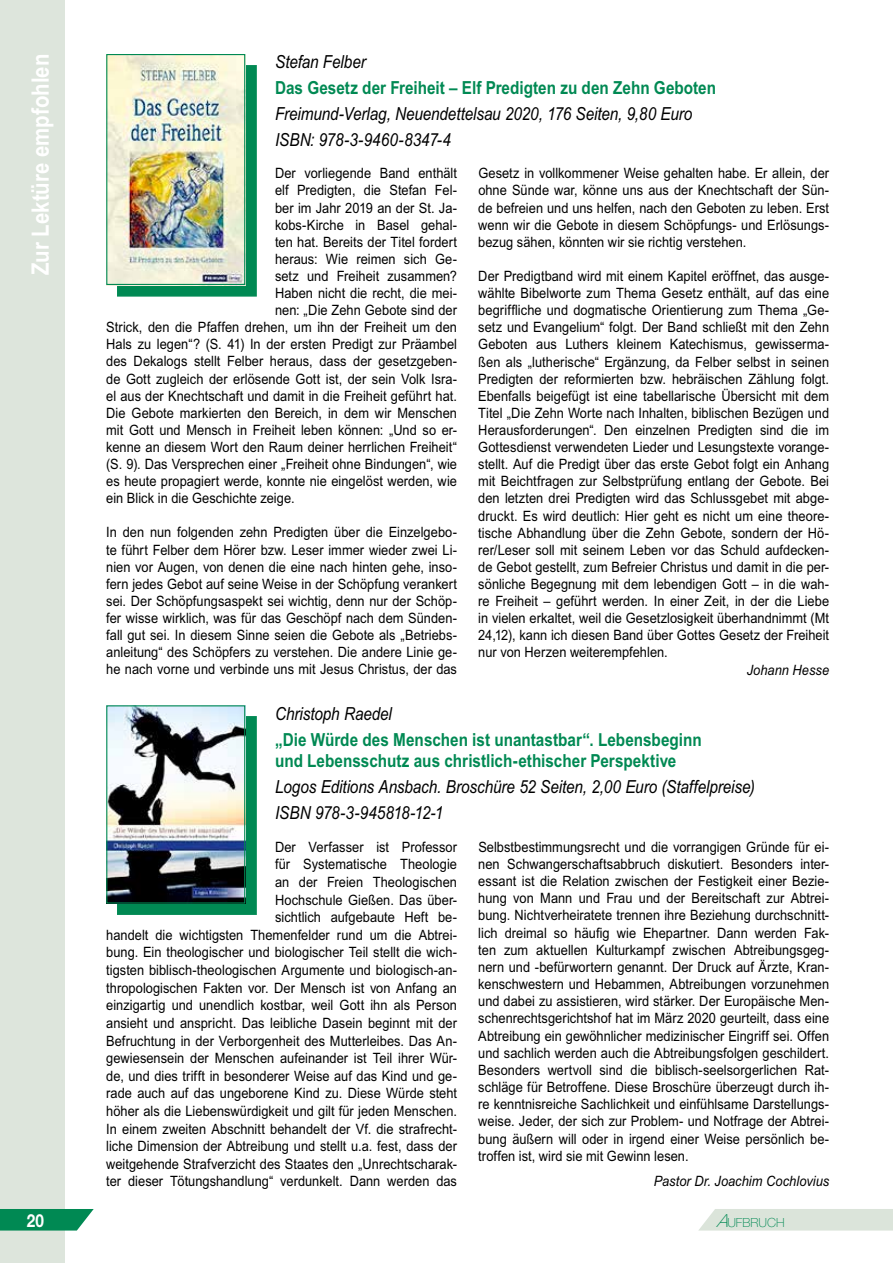
<style>
.page{position:relative;width:893px;height:1263px;background:#fff}
.page>*{position:absolute;margin:0;border:0;box-sizing:border-box;transform-origin:0 0}
.t1{font:700 24px "Arial";color:#fff;scale:.85 1}
.t2{font:italic 18px/25.8px "Arial";letter-spacing:-.01em;color:#000;scale:.85 1}
.t3{font:700 18px/21.6px "Arial";color:#008953;scale:.85 1}
.t4{font:700 18px "Helvetica Neue";color:#fff;scale:.85 1}
.t5{font:14.25px/17.1px "Arial";letter-spacing:.005em;color:#000;text-align:justify;scale:.9 1}
.t6{font:italic 14.25px "Arial";letter-spacing:.005em;color:#000;scale:.9 1}
.t7{font:100 12.6px "Helvetica Neue";color:#008953}
.s1{font-style:italic;font-size:18px}
</style>
<div class="page">
<div style="left:699px;top:1209px;width:194px;height:21px;background:#dbe4da"></div>
<div style="left:0;top:0;width:65px;height:1263px;background:#dde5dc"></div>
<svg style="left:0;top:1209px;width:94px;height:21px;background:#179362"></svg>
<div style="left:117px;top:65px;width:139px;height:231px;background:#008953"></div>
<img style="left:108px;top:56px;width:135px;height:227px">
<div style="left:106px;top:54px;width:139px;height:231px;border:1px solid #008953"></div>
<div style="left:117px;top:716px;width:139px;height:199px;background:#008953"></div>
<img style="left:108px;top:707px;width:135px;height:194px">
<div style="left:106px;top:705px;width:139px;height:198px;border:1px solid #008953"></div>
<h1 class="t1" style="left:27px;top:275px;width:262px;rotate:-90deg">Zur Lektüre empfohlen</h1>
<p class="t2" style="left:275px;top:49px;width:108px">Stefan Felber</p>
<p class="t3" style="left:275px;top:77px;width:520px">Das Gesetz der Freiheit – Elf Predigten zu den Zehn Geboten</p>
<p class="t2" style="left:275px;top:101px;width:492px">Freimund-Verlag, Neuendettelsau 2020, 176 Seiten, 9,80 Euro<br>ISBN: 978-3-9460-8347-4</p>
<p class="t5" style="left:478px;top:165px;width:391px">Gesetz in vollkommener Weise gehalten habe. Er allein, der ohne Sünde war, könne uns aus der Knechtschaft der Sün&shy;de befreien und uns helfen, nach den Geboten zu leben. Erst wenn wir die Gebote in diesem Schöpfungs- und Erlösungs&shy;bezug sähen, könnten wir sie richtig verstehen.</p>
<p class="t5" style="left:478px;top:267px;width:391px">Der Predigtband wird mit einem Kapitel eröffnet, das ausge&shy;wählte Bibelworte zum Thema Gesetz enthält, auf das eine begriffliche und dogmatische Orientierung zum Thema „Ge&shy;setz und Evangelium“ folgt. Der Band schließt mit den Zehn Geboten aus Luthers kleinem Katechismus, gewisserma&shy;ßen als „lutherische“ Ergänzung, da Felber selbst in seinen Predigten der reformierten bzw. hebräischen Zählung folgt.<br>Ebenfalls beigefügt ist eine tabellarische Übersicht mit dem Titel „Die Zehn Worte nach Inhalten, biblischen Bezügen und Herausforderungen“. Den einzelnen Predigten sind die im Gottesdienst verwendeten Lieder und Lesungstexte vorange&shy;stellt. Auf die Predigt über das erste Gebot folgt ein Anhang mit Beichtfragen zur Selbstprüfung entlang der Gebote. Bei den letzten drei Predigten wird das Schlussgebet mit abge&shy;druckt. Es wird deutlich: Hier geht es nicht um eine theore&shy;tische Abhandlung über die Zehn Gebote, sondern der Hö&shy;rer/Leser soll mit seinem Leben vor das Schuld aufdecken&shy;de Gebot gestellt, zum Befreier Christus und damit in die per&shy;sönliche Begegnung mit dem lebendigen Gott – in die wah&shy;re Freiheit – geführt werden. In einer Zeit, in der die Liebe in vielen erkaltet, weil die Gesetzlosigkeit überhandnimmt (Mt 24,12), kann ich diesen Band über Gottes Gesetz der Freiheit nur von Herzen weiterempfehlen.</p>
<p class="t6" style="left:747px;top:661px;width:93px">Johann Hesse</p>
<p class="t5" style="left:275px;top:165px;width:204px">Der vorliegende Band enthält</p>
<p class="t5" style="left:275px;top:182px;width:204px">elf Predigten, die Stefan Fel-</p>
<p class="t5" style="left:275px;top:199px;width:204px">ber im Jahr 2019 an der St. Ja-</p>
<p class="t5" style="left:275px;top:216px;width:204px">kobs-Kirche in Basel gehal-</p>
<p class="t5" style="left:275px;top:233px;width:204px">ten hat. Bereits der Titel fordert</p>
<p class="t5" style="left:275px;top:250px;width:204px">heraus: Wie reimen sich Ge-</p>
<p class="t5" style="left:275px;top:267px;width:204px">setz und Freiheit zusammen?</p>
<p class="t5" style="left:275px;top:284px;width:204px">Haben nicht die recht, die mei-</p>
<p class="t5" style="left:275px;top:302px;width:204px">nen: „Die Zehn Gebote sind der</p>
<p class="t5" style="left:106px;top:319px;width:391px">Strick, den die Pfaffen drehen, um ihn der Freiheit um den</p>
<p class="t5" style="left:106px;top:336px;width:391px">Hals zu legen“? (S. 41) In der ersten Predigt zur Präambel</p>
<p class="t5" style="left:106px;top:353px;width:391px">des Dekalogs stellt Felber heraus, dass der gesetzgeben-</p>
<p class="t5" style="left:106px;top:370px;width:391px">de Gott zugleich der erlösende Gott ist, der sein Volk Isra-</p>
<p class="t5" style="left:106px;top:387px;width:391px">el aus der Knechtschaft und damit in die Freiheit geführt hat.</p>
<p class="t5" style="left:106px;top:404px;width:391px">Die Gebote markierten den Bereich, in dem wir Menschen</p>
<p class="t5" style="left:106px;top:421px;width:391px">mit Gott und Mensch in Freiheit leben können: „Und so er-</p>
<p class="t5" style="left:106px;top:438px;width:391px">kenne an diesem Wort den Raum deiner herrlichen Freiheit“</p>
<p class="t5" style="left:106px;top:455px;width:391px">(S. 9). Das Versprechen einer „Freiheit ohne Bindungen“, wie</p>
<p class="t5" style="left:106px;top:473px;width:391px">es heute propagiert werde, konnte nie eingelöst werden, wie</p>
<p class="t5" style="left:106px;top:490px;width:211px">ein Blick in die Geschichte zeige.</p>
<p class="t5" style="left:106px;top:524px;width:391px">In den nun folgenden zehn Predigten über die Einzelgebo&shy;te führt Felber dem Hörer bzw. Leser immer wieder zwei Li&shy;nien vor Augen, von denen die eine nach hinten gehe, inso&shy;fern jedes Gebot auf seine Weise in der Schöpfung verankert sei. Der Schöpfungsaspekt sei wichtig, denn nur der Schöp&shy;fer wisse wirklich, was für das Geschöpf nach dem Sünden&shy;fall gut sei. In diesem Sinne seien die Gebote als „Betriebs&shy;anleitung“ des Schöpfers zu verstehen. Die andere Linie ge&shy;he nach vorne und verbinde uns mit Jesus Christus, der das</p>
<p class="t2" style="left:275px;top:701px;width:139px">Christoph Raedel</p>
<p class="t3" style="left:275px;top:729px;width:503px">„Die Würde des Menschen ist unantastbar“. Lebensbeginn und Lebensschutz aus christlich-ethischer Perspektive</p>
<p class="t2" style="left:275px;top:774px;width:566px">Logos Editions Ansbach. Broschüre 52 Seiten, 2,00 Euro (Staffelpreise)<br>ISBN 978-3-945818-12-1</p>
<p class="t5" style="left:106px;top:838px;width:391px;line-height:17.5px;text-align:right">Der Verfasser ist Professor<br>für Systematische Theologie<br>an der Freien Theologischen<br>Hochschule Gießen. Das über-<br>sichtlich aufgebaute Heft be-<br>handelt die wichtigsten Themenfelder rund um die Abtrei&shy;bung. Ein theologischer und biologischer Teil stellt die wich&shy;tigsten biblisch-theologischen Argumente und biologisch-an&shy;thropologischen Fakten vor. Der Mensch ist von Anfang an einzigartig und unendlich kostbar, weil Gott ihn als Person ansieht und anspricht. Das leibliche Dasein beginnt mit der Befruchtung in der Verborgenheit des Mutterleibes. Das An&shy;gewiesensein der Menschen aufeinander ist Teil ihrer Wür&shy;de, und dies trifft in besonderer Weise auf das Kind und ge&shy;rade auch auf das ungeborene Kind zu. Diese Würde steht höher als die Liebenswürdigkeit und gilt für jeden Menschen.<br>In einem zweiten Abschnitt behandelt der Vf. die strafrecht&shy;liche Dimension der Abtreibung und stellt u.a. fest, dass der weitgehende Strafverzicht des Staates den „Unrechtscharak&shy;ter dieser Tötungshandlung“ verdunkelt. Dann werden das</p>
<p class="t5" style="left:478px;top:838px;width:391px">Selbstbestimmungsrecht und die vorrangigen Gründe für ei&shy;nen Schwangerschaftsabbruch diskutiert. Besonders inter&shy;essant ist die Relation zwischen der Festigkeit einer Bezie&shy;hung von Mann und Frau und der Bereitschaft zur Abtrei&shy;bung. Nichtverheiratete trennen ihre Beziehung durchschnitt&shy;lich dreimal so häufig wie Ehepartner. Dann werden Fak&shy;ten zum aktuellen Kulturkampf zwischen Abtreibungsgeg&shy;nern und -befürwortern genannt. Der Druck auf Ärzte, Kran&shy;kenschwestern und Hebammen, Abtreibungen vorzunehmen und dabei zu assistieren, wird stärker. Der Europäische Men&shy;schenrechtsgerichtshof hat im März 2020 geurteilt, dass eine Abtreibung ein gewöhnlicher medizinischer Eingriff sei. Offen und sachlich werden auch die Abtreibungsfolgen geschildert.<br>Besonders wertvoll sind die biblisch-seelsorgerlichen Rat&shy;schläge für Betroffene. Diese Broschüre überzeugt durch ih&shy;re kenntnisreiche Sachlichkeit und einfühlsame Darstellungs&shy;weise. Jeder, der sich zur Problem- und Notfrage der Abtrei&shy;bung äußern will oder in irgend einer Weise persönlich be&shy;troffen ist, wird sie mit Gewinn lesen.</p>
<p class="t6" style="left:654px;top:1173px;width:196px">Pastor Dr. Joachim Cochlovius</p>
<p class="t4" style="left:27px;top:1209px;width:22px">20</p>
<p class="t7" style="left:716px;top:1215px;width:70px"><span class="s1">A</span>UFBRUCH</p>
</div>
